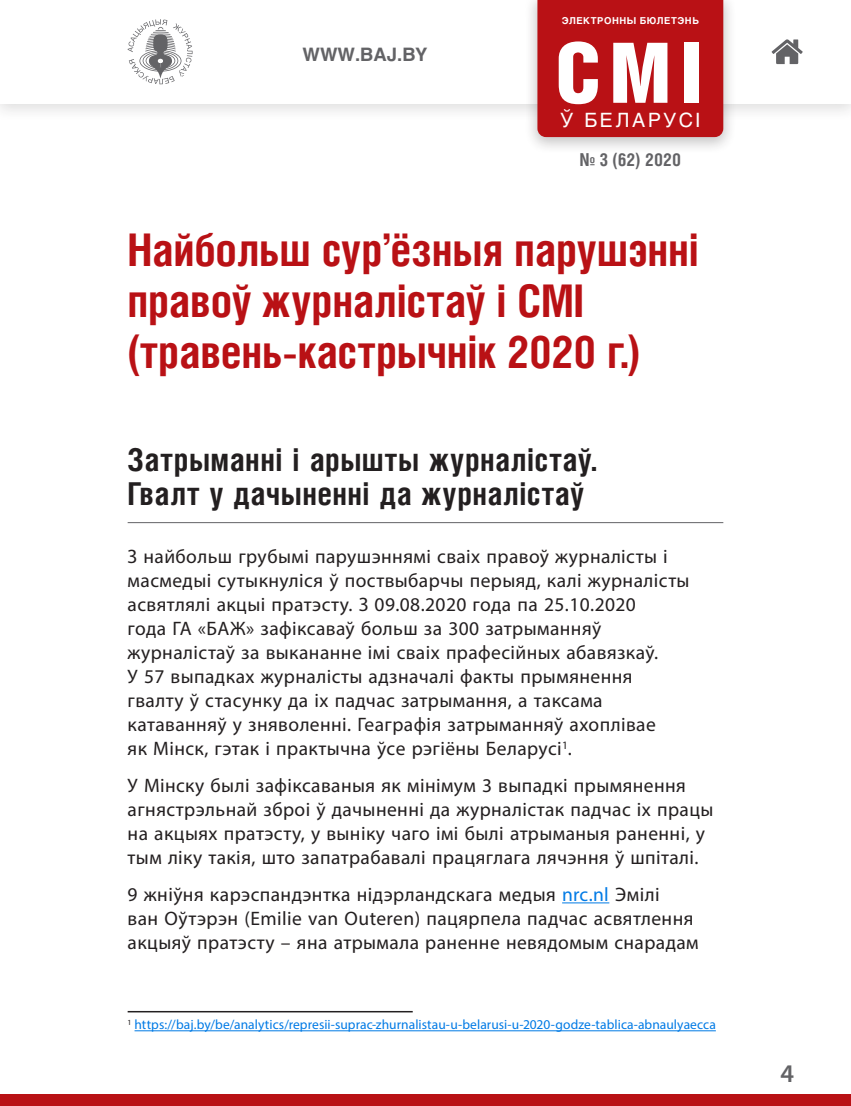
<style>
.page{position:relative;width:851px;height:1106px;background:#fff}
.page>*{position:absolute;margin:0;border:0;box-sizing:border-box;transform-origin:0 0}
.t1{font:83.55px "Helios Cond Black C";color:#fff}
.t2{font:700 45px/51px "Helios Cond C";letter-spacing:-.005em;color:#b91115}
.t3{font:700 31.5px/34.5px "Helios Cond C";letter-spacing:.015em;color:#231f20}
.t4{font:600 25.5px "Myriad Pro";color:#636366}
.t5{font:19.5px/24px "Myriad Pro";letter-spacing:.02em;color:#231f20}
.t6{font:19.5px "Helios C";letter-spacing:.13em;color:#fff}
.t7{font:700 18.3px "Helios C";color:#636366}
.t8{font:700 17.85px "Helios Cond C";color:#636366}
.t9{font:13.5px "Myriad Pro";color:#007ae5}
.t10{font:700 9.45px "Helios C";letter-spacing:.06em;color:#fff}
.s1{color:#007ae5}
</style>
<div class="page">
<div style="left:0;top:1094px;width:850px;height:12px;background:#b91115"></div>
<hr style="left:128px;top:522px;width:595px;height:1px;background:#636366">
<hr style="left:562px;top:902px;width:47px;height:1px;background:#007ae5">
<hr style="left:128px;top:1011px;width:284px;height:1px;background:#231f20">
<hr style="left:134px;top:1030px;width:581px;height:1px;background:#007ae5">
<div style="left:0;top:0;width:850px;height:122px;background:#231f20;opacity:.15"></div>
<div style="left:0;top:0;width:850px;height:103px;background:#fff"></div>
<svg style="left:128px;top:19px;width:64px;height:65px"></svg>
<svg style="left:771px;top:39px;width:31px;height:25px"></svg>
<div style="left:523px;top:0;width:213px;height:155px;background:#231f20;opacity:.25"></div>
<div style="left:537px;top:0;width:186px;height:137px;background:#b91115"></div>
<p class="t7" style="left:302px;top:44px;width:126px">WWW.BAJ.BY</p>
<p class="t10" style="left:561px;top:15px;width:139px">ЭЛЕКТРОННЫ БЮЛЕТЭНЬ</p>
<h1 class="t1" style="left:555px;top:25px;width:149px">СМІ</h1>
<p class="t6" style="left:560px;top:109px;width:141px">Ў БЕЛАРУСІ</p>
<p class="t8" style="left:579px;top:149px;width:103px">№ 3 (62) 2020</p>
<h2 class="t2" style="left:128px;top:223px;width:572px">Найбольш сур’ёзныя парушэнні правоў журналістаў і СМІ (травень-кастрычнік 2020 г.)</h2>
<h3 class="t3" style="left:128px;top:441px;width:470px">Затрыманні і арышты журналістаў.<br>Гвалт у дачыненні да журналістаў</h3>
<p class="t5" style="left:128px;top:544px;width:563px">З найбольш грубымі парушэннямі сваіх правоў журналісты і масмедыі сутыкнуліся ў поствыбарчы перыяд, калі журналісты асвятлялі акцыі пратэсту. З 09.08.2020 года па 25.10.2020<br>года ГА «БАЖ» зафіксаваў больш за 300 затрыманняў журналістаў за выкананне імі сваіх прафесійных абавязкаў.<br>У 57 выпадках журналісты адзначалі факты прымянення гвалту ў стасунку да іх падчас затрымання, а таксама катаванняў у зняволенні. Геаграфія затрыманняў ахоплівае<br>як Мінск, гэтак і практычна ўсе рэгіёны Беларусі<sup>1</sup>.</p>
<p class="t5" style="left:128px;top:773px;width:587px">У Мінску былі зафіксаваныя як мінімум 3 выпадкі прымянення агнястрэльнай зброі ў дачыненні да журналістак падчас іх працы на акцыях пратэсту, у выніку чаго імі былі атрыманыя раненні, у тым ліку такія, што запатрабавалі працяглага лячэння ў шпіталі.</p>
<p class="t5" style="left:128px;top:882px;width:572px">9 жніўня карэспандэнтка нідэрландскага медыя <span class="s1">nrc.nl</span> Эмілі<br>ван Оўтэрэн (Emilie van Outeren) пацярпела падчас асвятлення акцыяў пратэсту – яна атрымала раненне невядомым снарадам</p>
<p class="t9" style="left:128px;top:1016px;width:589px"><sup>1</sup> https://baj.by/be/analytics/represii-suprac-zhurnalistau-u-belarusi-u-2020-godze-tablica-abnaulyaecca</p>
<h3 class="t4" style="left:780px;top:1057px;width:15px">4</h3>
</div>
